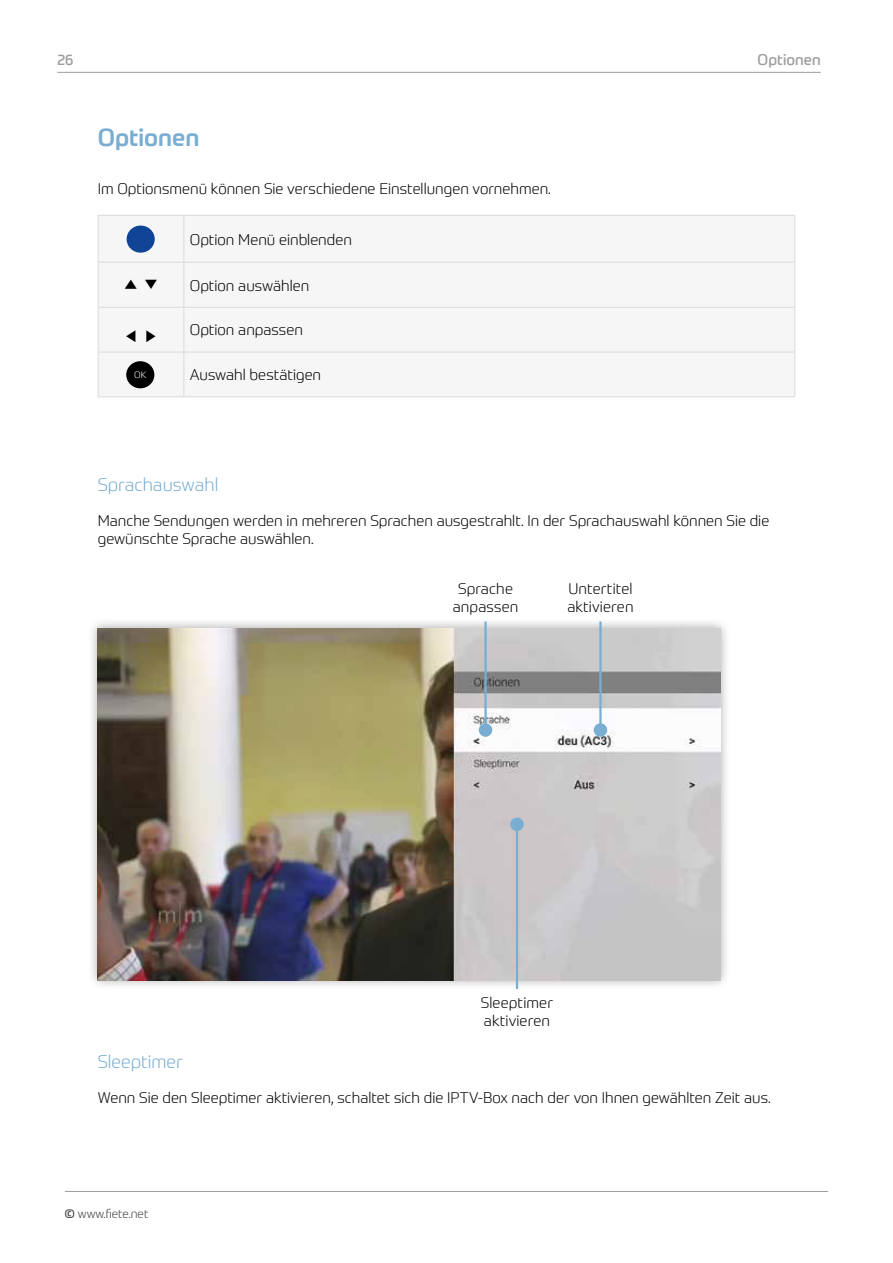
<style>
.page{position:relative;width:893px;height:1263px;background:#fff}
.page>*{position:absolute;margin:0;border:0;box-sizing:border-box;transform-origin:0 0}
.t1{font:500 24px "Prometo";color:#79aed2}
.t2{font:300 18px "Prometo";color:#79aed2}
.t3{font:300 15px/18px "Prometo";color:#000}
.t4{font:15px "Prometo";letter-spacing:.005em;color:#9d9d9c}
.t5{font:500 15px "Adobe Myungjo Std";color:#000}
.t6{font:300 12px "Prometo";color:#3c3c3b}
.t7{font:300 9px "Prometo";color:#fff;scale:1.04 1}
.s1{font-weight:400}
</style>
<div class="page">
<hr style="left:65px;top:1191px;width:763px;height:1px;background:#9d9d9c">
<hr style="left:57px;top:72px;width:764px;height:1px;background:#9d9d9c">
<div style="left:99px;top:216px;width:695px;height:180px;background:#f6f6f6"></div>
<hr style="left:184px;top:216px;width:1px;height:46px;background:#dadada">
<hr style="left:98px;top:262px;width:86px;height:1px;background:#dadada">
<hr style="left:184px;top:262px;width:611px;height:1px;background:#dadada">
<hr style="left:184px;top:263px;width:1px;height:44px;background:#dadada">
<hr style="left:98px;top:307px;width:86px;height:1px;background:#dadada">
<hr style="left:184px;top:307px;width:611px;height:1px;background:#dadada">
<hr style="left:184px;top:308px;width:1px;height:44px;background:#dadada">
<hr style="left:98px;top:352px;width:86px;height:1px;background:#dadada">
<hr style="left:184px;top:352px;width:611px;height:1px;background:#dadada">
<hr style="left:184px;top:352px;width:1px;height:44px;background:#dadada">
<hr style="left:98px;top:215px;width:86px;height:1px;background:#dadada">
<hr style="left:98px;top:216px;width:1px;height:46px;background:#dadada">
<hr style="left:184px;top:215px;width:611px;height:1px;background:#dadada">
<hr style="left:794px;top:216px;width:1px;height:46px;background:#dadada">
<hr style="left:98px;top:263px;width:1px;height:44px;background:#dadada">
<hr style="left:794px;top:263px;width:1px;height:44px;background:#dadada">
<hr style="left:98px;top:308px;width:1px;height:44px;background:#dadada">
<hr style="left:794px;top:308px;width:1px;height:44px;background:#dadada">
<hr style="left:98px;top:352px;width:1px;height:44px;background:#dadada">
<hr style="left:794px;top:352px;width:1px;height:44px;background:#dadada">
<hr style="left:98px;top:396px;width:86px;height:1px;background:#dadada">
<hr style="left:184px;top:396px;width:611px;height:1px;background:#dadada">
<div style="left:126px;top:361px;width:28px;height:27px;background:#000;border-radius:50%"></div>
<div style="left:127px;top:226px;width:28px;height:27px;background:#0f4496;border-radius:50%"></div>
<div style="left:87px;top:617px;width:644px;height:374px;background:#000;opacity:.35"></div>
<img style="left:98px;top:628px;width:622px;height:352px">
<hr style="left:484px;top:621px;width:3px;height:109px;background:#79aed2">
<div style="left:479px;top:723px;width:13px;height:14px;background:#79aed2;border-radius:50%"></div>
<hr style="left:516px;top:824px;width:2px;height:165px;background:#79aed2">
<div style="left:510px;top:817px;width:14px;height:14px;background:#79aed2;border-radius:50%"></div>
<hr style="left:599px;top:621px;width:3px;height:109px;background:#79aed2">
<div style="left:594px;top:723px;width:13px;height:14px;background:#79aed2;border-radius:50%"></div>
<p class="t4" style="left:57px;top:51px;width:18px">26</p>
<p class="t4" style="left:758px;top:51px;width:65px">Optionen</p>
<h1 class="t1" style="left:98px;top:123px;width:103px">Optionen</h1>
<p class="t3" style="left:98px;top:179px;width:454px">Im Optionsmenü können Sie verschiedene Einstellungen vornehmen.</p>
<p class="t3" style="left:190px;top:230px;width:164px">Option Menü einblenden</p>
<p class="t5" style="left:124px;top:277px;width:36px">▲ ▼</p>
<p class="t3" style="left:190px;top:276px;width:121px">Option auswählen</p>
<p class="t5" style="left:124px;top:329px;width:36px">◀ ▶</p>
<p class="t3" style="left:190px;top:321px;width:115px">Option anpassen</p>
<p class="t7" style="left:134px;top:370px;width:13px">OK</p>
<p class="t3" style="left:190px;top:366px;width:133px">Auswahl bestätigen</p>
<p class="t2" style="left:98px;top:474px;width:122px">Sprachauswahl</p>
<p class="t3" style="left:98px;top:511px;width:673px">Manche Sendungen werden in mehreren Sprachen ausgestrahlt. In der Sprachauswahl können Sie die gewünschte Sprache auswählen.</p>
<p class="t3" style="left:453px;top:580px;width:67px;text-align:center">Sprache anpassen</p>
<p class="t3" style="left:567px;top:580px;width:68px">Untertitel aktivieren</p>
<p class="t3" style="left:481px;top:994px;width:74px">Sleeptimer aktivieren</p>
<p class="t2" style="left:98px;top:1051px;width:87px">Sleeptimer</p>
<p class="t3" style="left:98px;top:1088px;width:674px">Wenn Sie den Sleeptimer aktivieren, schaltet sich die IPTV-Box nach der von Ihnen gewählten Zeit aus.</p>
<p class="t6" style="left:65px;top:1206px;width:85px"><span class="s1">©</span> www.fiete.net</p>
</div>
